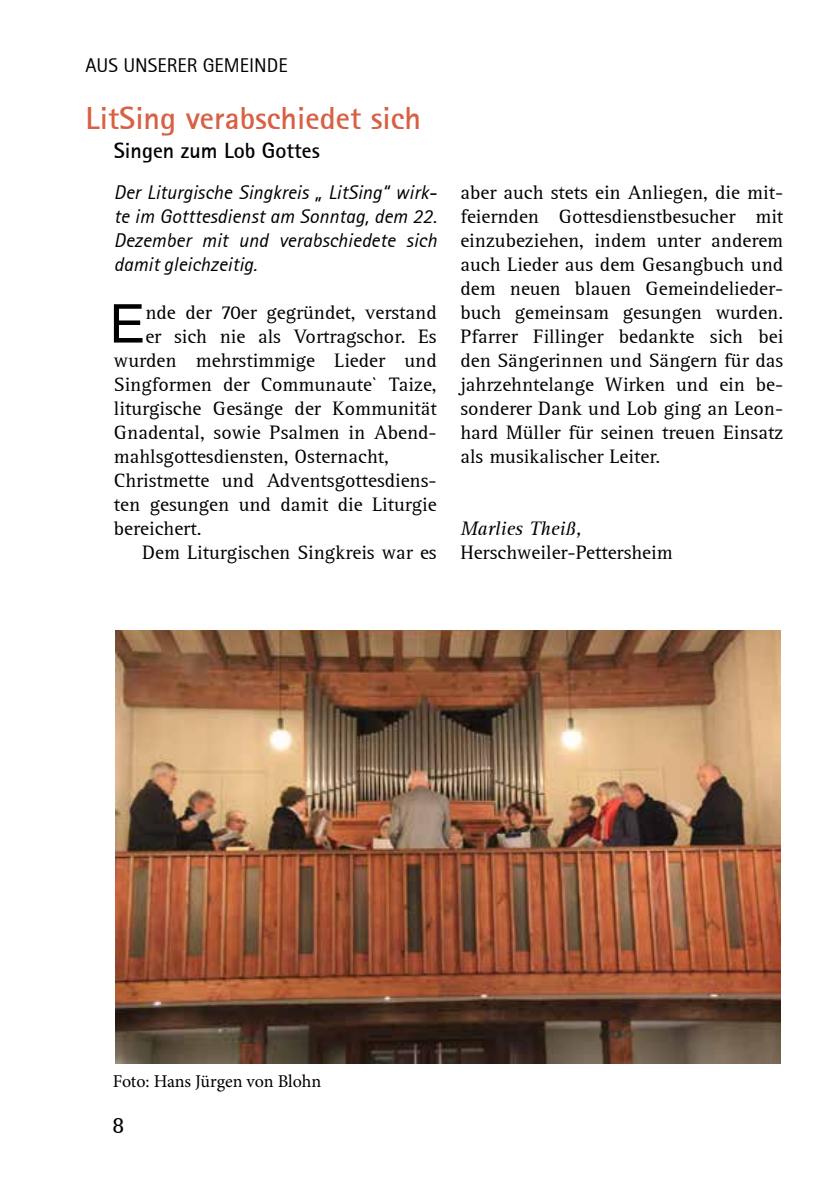
<style>
.page{position:relative;width:840px;height:1191px;background:#fff}
.page>*{position:absolute;margin:0;border:0;box-sizing:border-box;transform-origin:0 0}
.t1{font:53.6px "Arial";color:#000}
.t2{font:700 32px "Rotis Sans Serif";color:#d86044}
.t3{font:24px "Rotis Serif";color:#000}
.t4{font:700 22px "Rotis Sans Serif";color:#000}
.t5{font:20px/24px "Rotis Serif";color:#000;text-align:justify}
.t6{font:italic 20px/24px "Rotis Sans Serif";color:#000;text-align:justify}
.t7{font:20px "Rotis Sans Serif";color:#000}
.t8{font:italic 20px "Rotis Serif";color:#000}
.t9{font:18px "Minion Pro";letter-spacing:-.01em;color:#000}
</style>
<div class="page">
<img style="left:116px;top:630px;width:664px;height:433px">
<p class="t7" style="left:85px;top:53px;width:203px">AUS UNSERER GEMEINDE</p>
<h2 class="t2" style="left:85px;top:98px;width:337px">LitSing verabschiedet sich</h2>
<p class="t4" style="left:114px;top:137px;width:207px">Singen zum Lob Gottes</p>
<p class="t6" style="left:114px;top:180px;width:324px">Der Liturgische Singkreis „ LitSing“ wirk&shy;te im Gotttesdienst am Sonntag, dem 22.<br>Dezember mit und verabschiedete sich damit gleichzeitig.</p>
<h1 class="t1" style="left:110px;top:287px;width:37px">E</h1>
<p class="t5" style="left:145px;top:300px;width:293px">nde der 70er gegründet, verstand</p>
<p class="t5" style="left:145px;top:324px;width:293px">er sich nie als Vortragschor. Es</p>
<p class="t5" style="left:114px;top:348px;width:324px">wurden mehrstimmige Lieder und</p>
<p class="t5" style="left:114px;top:372px;width:324px">Singformen der Communaute` Taize,</p>
<p class="t5" style="left:114px;top:396px;width:324px">liturgische Gesänge der Kommunität</p>
<p class="t5" style="left:114px;top:420px;width:324px">Gnadental, sowie Psalmen in Abend-</p>
<p class="t5" style="left:114px;top:444px;width:276px">mahlsgottesdiensten, Osternacht,</p>
<p class="t5" style="left:114px;top:468px;width:324px">Christmette und Adventsgottesdiens-</p>
<p class="t5" style="left:114px;top:492px;width:324px">ten gesungen und damit die Liturgie</p>
<p class="t5" style="left:114px;top:516px;width:89px">bereichert.</p>
<p class="t5" style="left:142px;top:540px;width:296px">Dem Liturgischen Singkreis war es</p>
<p class="t5" style="left:460px;top:180px;width:324px">aber auch stets ein Anliegen, die mit&shy;feiernden Gottesdienstbesucher mit einzubeziehen, indem unter anderem auch Lieder aus dem Gesangbuch und dem neuen blauen Gemeindelieder&shy;buch gemeinsam gesungen wurden.<br>Pfarrer Fillinger bedankte sich bei den Sängerinnen und Sängern für das jahrzehntelange Wirken und ein be&shy;sonderer Dank und Lob ging an Leon&shy;hard Müller für seinen treuen Einsatz als musikalischer Leiter.</p>
<p class="t8" style="left:460px;top:517px;width:123px">Marlies Theiß,</p>
<p class="t5" style="left:460px;top:540px;width:214px">Herschweiler-Pettersheim</p>
<p class="t9" style="left:113px;top:1069px;width:210px">Foto: Hans Jürgen von Blohn</p>
<p class="t3" style="left:112px;top:1110px;width:14px">8</p>
</div>
